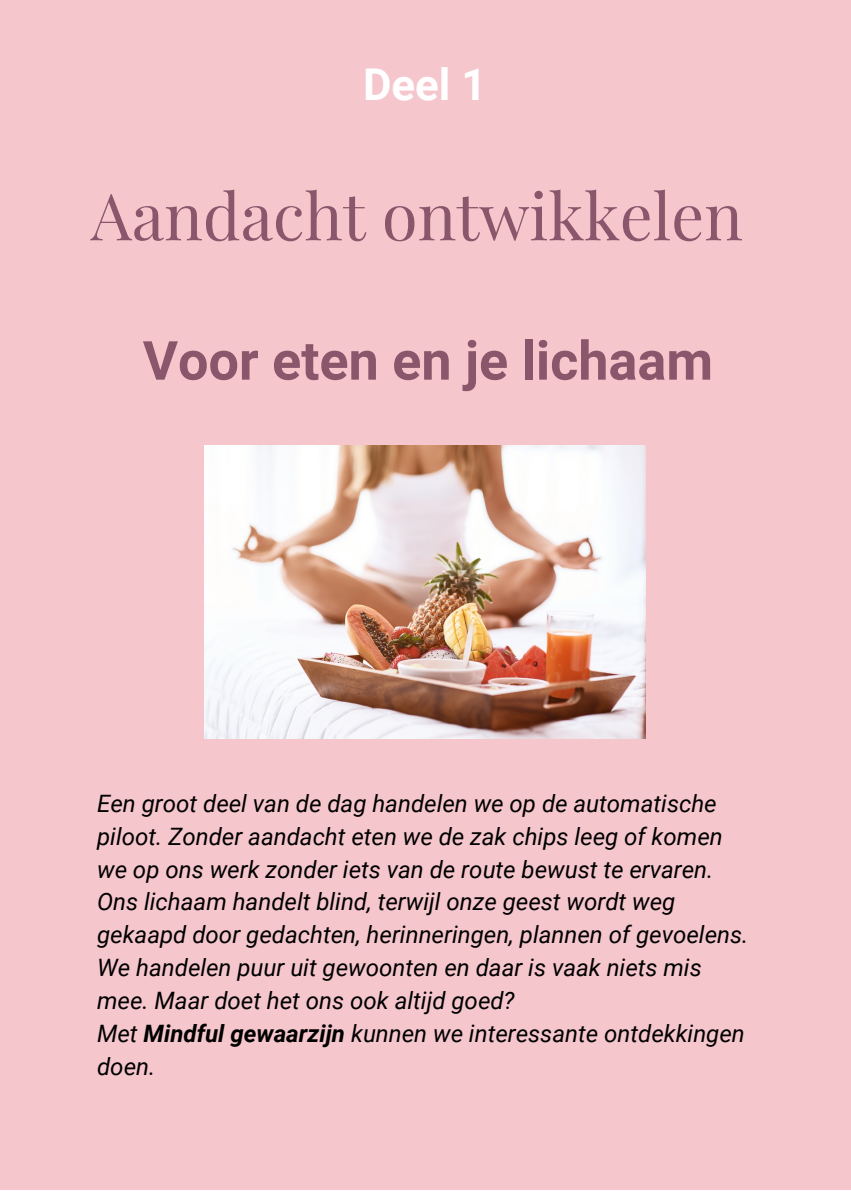
<style>
.page{position:relative;width:851px;height:1191px;background:#fff}
.page>*{position:absolute;margin:0;border:0;box-sizing:border-box;transform-origin:0 0}
.t1{font:65px "Playfair Display";color:#89566b}
.t2{font:700 54px "Roboto";color:#89566b}
.t3{font:700 43.8px "Roboto";color:#fff}
.t4{font:italic 24px/33px "Roboto";color:#000}
.s1{font-weight:700}
</style>
<div class="page">
<div style="left:0;top:0;width:849px;height:1189px;background:#f6c6cd"></div>
<img style="left:204px;top:445px;width:441px;height:294px">
<p class="t3" style="left:363px;top:59px;width:125px">Deel 1</p>
<p class="t1" style="left:91px;top:170px;width:653px">Aandacht ontwikkelen</p>
<p class="t2" style="left:143px;top:330px;width:571px">Voor eten en je lichaam</p>
<p class="t4" style="left:97px;top:787px;width:652px">Een groot deel van de dag handelen we op de automatische piloot. Zonder aandacht eten we de zak chips leeg of komen we op ons werk zonder iets van de route bewust te ervaren.<br>Ons lichaam handelt blind, terwijl onze geest wordt weg gekaapd door gedachten, herinneringen, plannen of gevoelens.<br>We handelen puur uit gewoonten en daar is vaak niets mis mee. Maar doet het ons ook altijd goed?</p>
<p class="t4" style="left:97px;top:1018px;width:649px">Met <span class="s1">Mindful gewaarzijn</span> kunnen we interessante ontdekkingen doen.</p>
</div>
